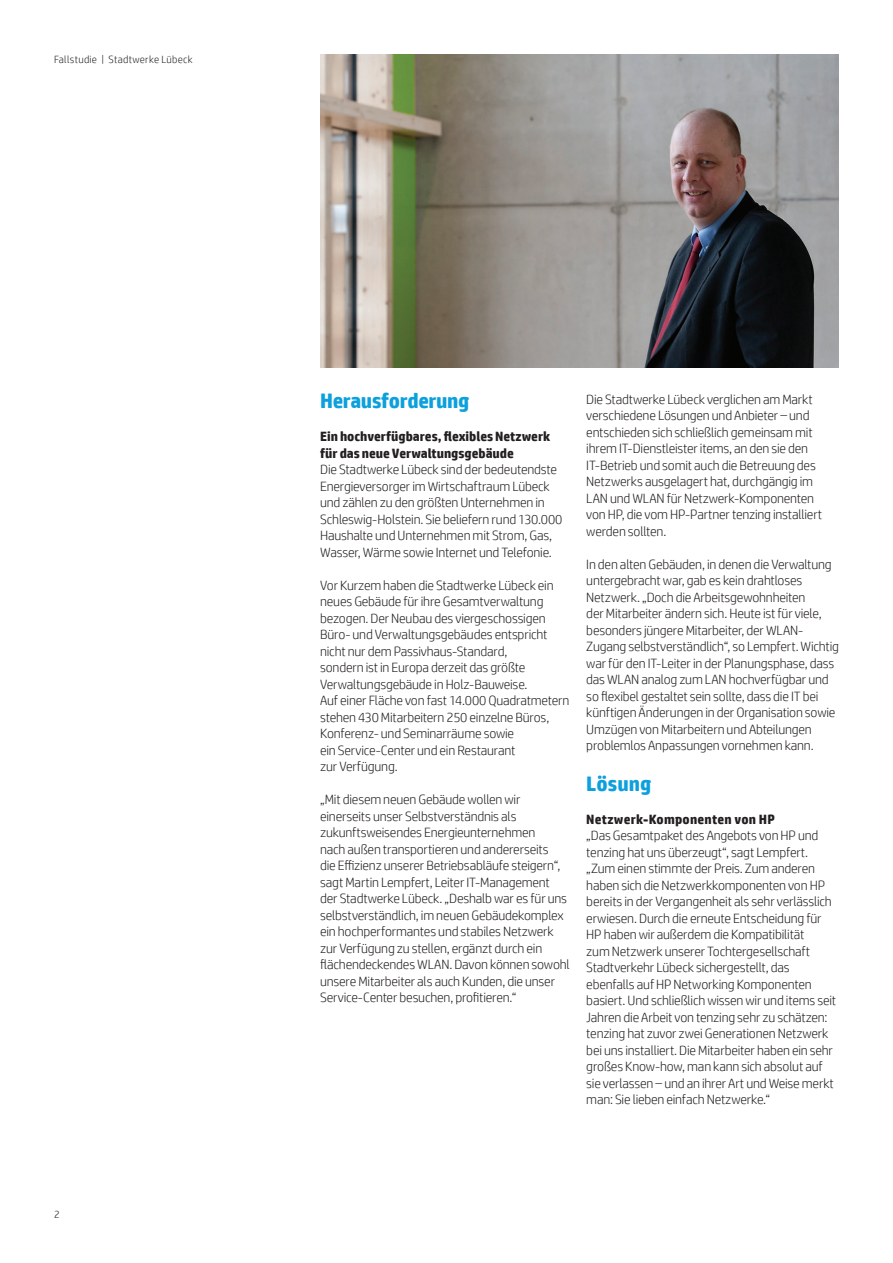
<style>
.page{position:relative;width:893px;height:1263px;background:#fff}
.page>*{position:absolute;margin:0;border:0;box-sizing:border-box;transform-origin:0 0}
.Subhead_14_16_bold_b{font:700 21px "HP Simplified";letter-spacing:-.015em;color:#0ca0dd}
.Body_header_bold{font:300 13.5px/16.5px "HP Simplified";letter-spacing:-.015em;color:#231f20}
.Body_header_bold-2{font:700 13.5px/16.5px "HP Simplified";letter-spacing:-.005em;color:#231f20}
.Body_header_bold-3{font:700 13.5px "HP Simplified";letter-spacing:.015em;color:#231f20}
.Title_descriptor{font:300 10.5px "HP Simplified";letter-spacing:.025em;color:#231f20}
.Page_number_left{font:300 10.5px "HP Simplified";color:#231f20}
</style>
<div class="page">
<img style="left:320px;top:54px;width:519px;height:314px">
<p class="Title_descriptor" style="left:54px;top:53px;width:140px">Fallstudie | Stadtwerke Lübeck</p>
<p class="Page_number_left" style="left:54px;top:1208px;width:7px">2</p>
<p class="Subhead_14_16_bold_b" style="left:320px;top:389px;width:151px">Herausforderung</p>
<p class="Body_header_bold-2" style="left:320px;top:428px;width:232px">Ein hochverfügbares, flexibles Netzwerk für das neue Verwaltungsgebäude</p>
<p class="Body_header_bold" style="left:320px;top:461px;width:244px">Die Stadtwerke Lübeck sind der bedeutendste Energieversorger im Wirtschaftraum Lübeck und zählen zu den größten Unternehmen in Schleswig-Holstein. Sie beliefern rund 130.000<br>Haushalte und Unternehmen mit Strom, Gas, Wasser, Wärme sowie Internet und Telefonie.</p>
<p class="Body_header_bold" style="left:320px;top:576px;width:251px">Vor Kurzem haben die Stadtwerke Lübeck ein neues Gebäude für ihre Gesamtverwaltung bezogen. Der Neubau des viergeschossigen Büro- und Verwaltungsgebäudes entspricht nicht nur dem Passivhaus-Standard,<br>sondern ist in Europa derzeit das größte Verwaltungsgebäude in Holz-Bauweise.<br>Auf einer Fläche von fast 14.000 Quadratmetern stehen 430 Mitarbeitern 250 einzelne Büros, Konferenz- und Seminarräume sowie<br>ein Service-Center und ein Restaurant<br>zur Verfügung.</p>
<p class="Body_header_bold" style="left:320px;top:791px;width:251px">„Mit diesem neuen Gebäude wollen wir einerseits unser Selbstverständnis als zukunftsweisendes Energieunternehmen<br>nach außen transportieren und andererseits<br>die Effizienz unserer Betriebsabläufe steigern“, sagt Martin Lempfert, Leiter IT-Management der Stadtwerke Lübeck. „Deshalb war es für uns selbstverständlich, im neuen Gebäudekomplex ein hochperformantes und stabiles Netzwerk zur Verfügung zu stellen, ergänzt durch ein flächendeckendes WLAN. Davon können sowohl unsere Mitarbeiter als auch Kunden, die unser Service-Center besuchen, profitieren.“</p>
<p class="Body_header_bold" style="left:586px;top:391px;width:237px">Die Stadtwerke Lübeck verglichen am Markt verschiedene Lösungen und Anbieter – und entschieden sich schließlich gemeinsam mit ihrem IT-Dienstleister items, an den sie den IT-Betrieb und somit auch die Betreuung des Netzwerks ausgelagert hat, durchgängig im LAN und WLAN für Netzwerk-Komponenten von HP, die vom HP-Partner tenzing installiert werden sollten.</p>
<p class="Body_header_bold" style="left:586px;top:556px;width:254px">In den alten Gebäuden, in denen die Verwaltung untergebracht war, gab es kein drahtloses Netzwerk. „Doch die Arbeitsgewohnheiten<br>der Mitarbeiter ändern sich. Heute ist für viele, besonders jüngere Mitarbeiter, der WLAN-Zugang selbstverständlich“, so Lempfert. Wichtig war für den IT-Leiter in der Planungsphase, dass das WLAN analog zum LAN hochverfügbar und so flexibel gestaltet sein sollte, dass die IT bei künftigen Änderungen in der Organisation sowie Umzügen von Mitarbeitern und Abteilungen problemlos Anpassungen vornehmen kann.</p>
<p class="Subhead_14_16_bold_b" style="left:586px;top:771px;width:67px">Lösung</p>
<p class="Body_header_bold-3" style="left:586px;top:811px;width:190px">Netzwerk-Komponenten von HP</p>
<p class="Body_header_bold" style="left:586px;top:827px;width:251px">„Das Gesamtpaket des Angebots von HP und tenzing hat uns überzeugt“, sagt Lempfert. „Zum einen stimmte der Preis. Zum anderen haben sich die Netzwerkkomponenten von HP bereits in der Vergangenheit als sehr verlässlich erwiesen. Durch die erneute Entscheidung für HP haben wir außerdem die Kompatibilität<br>zum Netzwerk unserer Tochtergesellschaft Stadtverkehr Lübeck sichergestellt, das ebenfalls auf HP Networking Komponenten basiert. Und schließlich wissen wir und items seit Jahren die Arbeit von tenzing sehr zu schätzen: tenzing hat zuvor zwei Generationen Netzwerk bei uns installiert. Die Mitarbeiter haben ein sehr großes Know-how, man kann sich absolut auf sie verlassen – und an ihrer Art und Weise merkt man: Sie lieben einfach Netzwerke.“</p>
</div>
